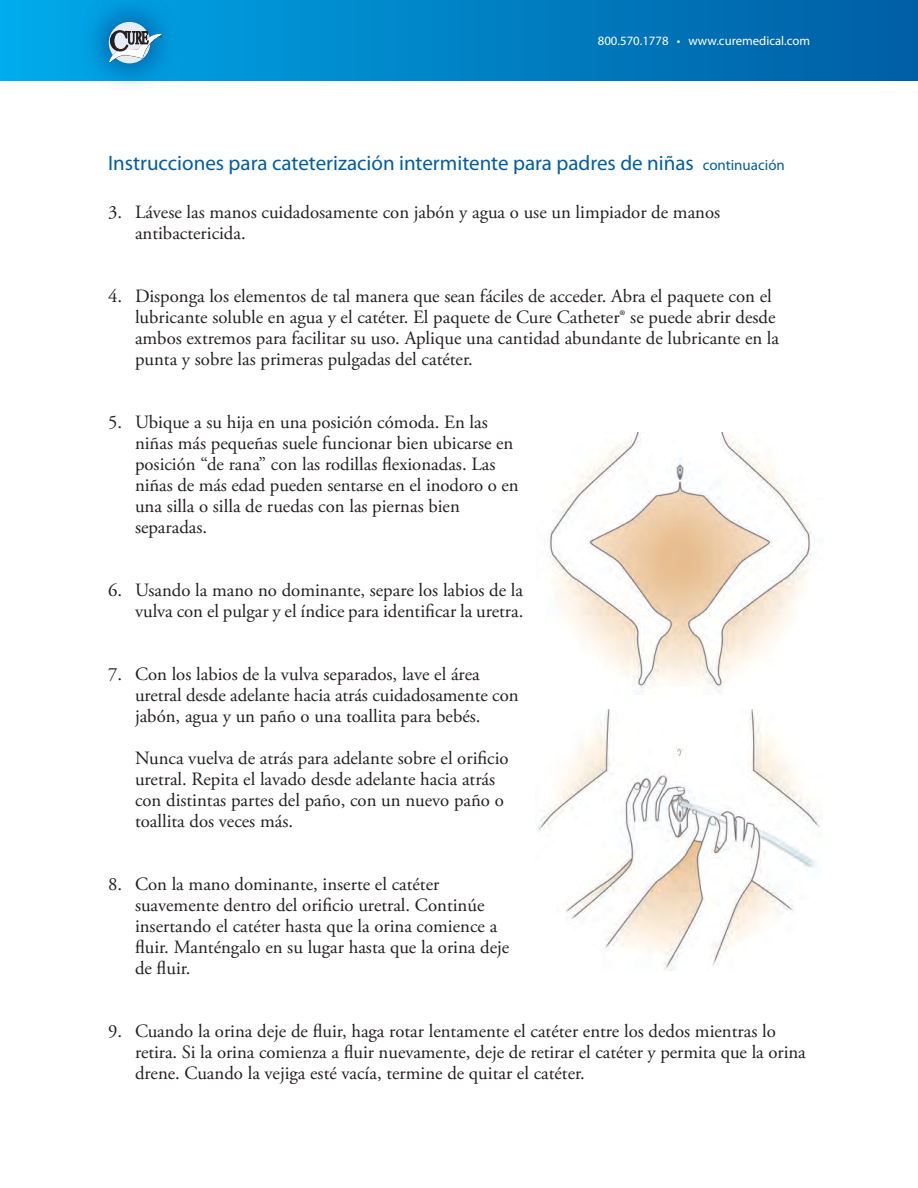
<style>
.page{position:relative;width:918px;height:1188px;background:#fff}
.page>*{position:absolute;margin:0;border:0;box-sizing:border-box;transform-origin:0 0}
.t1{font:21px "Myriad Pro";color:#005da4}
.t2{font:18.75px/21px "Adobe Garamond Pro";color:#231f20}
.t3{font:12.75px "Myriad Pro";color:#fff}
.s1{font-size:15px}
</style>
<div class="page">
<svg style="left:0;top:0;width:918px;height:81px;background:#0080c4"></svg>
<svg style="left:81px;top:0;width:98px;height:85px;background:#0f9bda"></svg>
<div style="left:109px;top:22px;width:41px;height:41px;background:#e7ecf7;border-radius:50%"></div>
<svg style="left:109px;top:25px;width:53px;height:38px"></svg>
<img style="left:537px;top:709px;width:283px;height:262px">
<img style="left:544px;top:433px;width:267px;height:261px">
<p class="t3" style="left:598px;top:34px;width:214px">800.570.1778 • www.curemedical.com</p>
<p class="t1" style="left:108px;top:152px;width:678px">Instrucciones para cateterización intermitente para padres de niñas <span class="s1">continuación</span></p>
<p class="t2" style="left:135px;top:202px;width:587px;text-indent:-27px">3. Lávese las manos cuidadosamente con jabón y agua o use un limpiador de manos antibactericida.</p>
<p class="t2" style="left:135px;top:286px;width:646px;text-indent:-27px">4. Disponga los elementos de tal manera que sean fáciles de acceder. Abra el paquete con el lubricante soluble en agua y el catéter. El paquete de Cure Catheter® se puede abrir desde ambos extremos para facilitar su uso. Aplique una cantidad abundante de lubricante en la punta y sobre las primeras pulgadas del catéter.</p>
<p class="t2" style="left:135px;top:412px;width:385px;text-indent:-27px">5. Ubique a su hija en una posición cómoda. En las niñas más pequeñas suele funcionar bien ubicarse en posición “de rana” con las rodillas flexionadas. Las niñas de más edad pueden sentarse en el inodoro o en una silla o silla de ruedas con las piernas bien separadas.</p>
<p class="t2" style="left:108px;top:580px;width:417px">6. Usando la mano no dominante, separe los labios de la</p>
<p class="t2" style="left:135px;top:601px;width:390px">vulva con el pulgar y el índice para identificar la uretra.</p>
<p class="t2" style="left:135px;top:664px;width:385px;text-indent:-27px">7. Con los labios de la vulva separados, lave el área uretral desde adelante hacia atrás cuidadosamente con jabón, agua y un paño o una toallita para bebés.</p>
<p class="t2" style="left:135px;top:748px;width:375px">Nunca vuelva de atrás para adelante sobre el orificio uretral. Repita el lavado desde adelante hacia atrás con distintas partes del paño, con un nuevo paño o toallita dos veces más.</p>
<p class="t2" style="left:135px;top:874px;width:376px;text-indent:-27px">8. Con la mano dominante, inserte el catéter suavemente dentro del orificio uretral. Continúe insertando el catéter hasta que la orina comience a fluir. Manténgalo en su lugar hasta que la orina deje de fluir.</p>
<p class="t2" style="left:135px;top:1021px;width:672px;text-indent:-27px">9. Cuando la orina deje de fluir, haga rotar lentamente el catéter entre los dedos mientras lo retira. Si la orina comienza a fluir nuevamente, deje de retirar el catéter y permita que la orina drene. Cuando la vejiga esté vacía, termine de quitar el catéter.</p>
</div>
